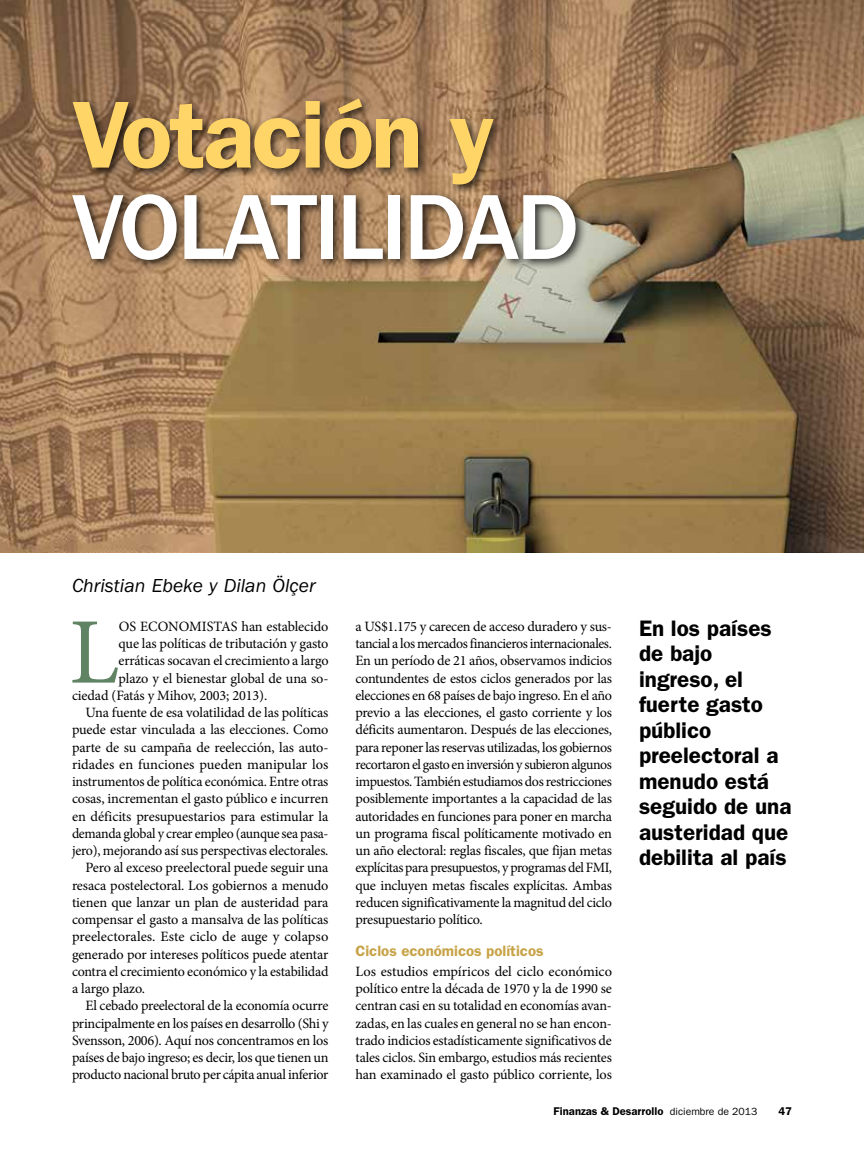
<style>
.page{position:relative;width:864px;height:1161px;background:#fff}
.page>*{position:absolute;margin:0;border:0;box-sizing:border-box;transform-origin:0 0}
.t1{font:500 95.55px "ITC Franklin Gothic Std";letter-spacing:-.03em;color:#fff}
.t2{font:600 95.55px "ITC Franklin Gothic Std";letter-spacing:-.03em;color:#ffd568}
.t3{font:93.9px "Minion Pro";color:#608463}
.t4{font:600 22.5px/25.5px "ITC Franklin Gothic Std";color:#000}
.t5{font:italic 19.5px "ITC Franklin Gothic Std";color:#000}
.t6{font:600 15px "ITC Franklin Gothic Std";color:#c7a347}
.t7{font:14.25px/17.2px "Minion Pro";letter-spacing:-.015em;color:#000;text-align:justify}
.t8{font:14.25px "Minion Pro";letter-spacing:.005em;color:#000}
.t9{font:600 11.25px "ITC Franklin Gothic Std";color:#000}
.s1{font-weight:400;font-size:10.5px}
</style>
<div class="page">
<img style="left:0;top:0;width:864px;height:552px">
<div style="left:69px;top:94px;width:435px;height:102px;background:#000;opacity:.75"></div>
<div style="left:68px;top:189px;width:519px;height:82px;background:#000;opacity:.75"></div>
<h1 class="t2" style="left:72px;top:78px;width:424px">Votación y</h1>
<h1 class="t1" style="left:72px;top:174px;width:509px">VOLATILIDAD</h1>
<h3 class="t5" style="left:72px;top:575px;width:245px">Christian Ebeke y Dilan Ölçer</h3>
<h2 class="t3" style="left:69px;top:590px;width:52px">L</h2>
<p class="t7" style="left:119px;top:618px;width:32px">os eco</p>
<p class="t7" style="left:168px;top:618px;width:20px">nomistas</p>
<p class="t7" style="left:242px;top:618px;width:88px">han establecido</p>
<p class="t7" style="left:119px;top:635px;width:211px">que las políticas de tributación y gasto</p>
<p class="t7" style="left:119px;top:652px;width:211px">erráticas socavan el crecimiento a largo</p>
<p class="t7" style="left:119px;top:669px;width:211px">plazo y el bienestar global de una so-</p>
<p class="t7" style="left:72px;top:687px;width:197px">ciedad (Fatás y Mihov, 2003; 2013).</p>
<p class="t7" style="left:85px;top:704px;width:244px">Una fuente de esa volatilidad de las políticas</p>
<p class="t7" style="left:72px;top:721px;width:258px">puede estar vinculada a las elecciones. Como</p>
<p class="t7" style="left:72px;top:738px;width:258px">parte de su campaña de reelección, las auto-</p>
<p class="t7" style="left:72px;top:756px;width:258px">ridades en funciones pueden manipular los</p>
<p class="t7" style="left:72px;top:773px;width:258px">instrumentos de política económica. Entre otras</p>
<p class="t7" style="left:72px;top:790px;width:258px">cosas, incrementan el gasto público e incurren</p>
<p class="t7" style="left:72px;top:807px;width:258px">en déficits presupuestarios para estimular la</p>
<p class="t7" style="left:72px;top:825px;width:258px">demanda global y crear empleo (aunque sea pasa-</p>
<p class="t7" style="left:72px;top:842px;width:258px">jero), mejorando así sus perspectivas electorales.</p>
<p class="t7" style="left:86px;top:859px;width:244px">Pero al exceso preelectoral puede seguir una</p>
<p class="t7" style="left:72px;top:876px;width:258px">resaca postelectoral. Los gobiernos a menudo</p>
<p class="t7" style="left:72px;top:894px;width:258px">tienen que lanzar un plan de austeridad para</p>
<p class="t7" style="left:72px;top:911px;width:258px">compensar el gasto a mansalva de las políticas</p>
<p class="t8" style="left:72px;top:927px;width:258px">preelectorales. Este ciclo de auge y colapso</p>
<p class="t7" style="left:72px;top:945px;width:258px">generado por intereses políticos puede atentar</p>
<p class="t7" style="left:72px;top:963px;width:258px">contra el crecimiento económico y la estabilidad</p>
<p class="t7" style="left:72px;top:980px;width:75px">a largo plazo.</p>
<p class="t7" style="left:85px;top:997px;width:245px">El cebado preelectoral de la economía ocurre</p>
<p class="t7" style="left:72px;top:1014px;width:258px">principalmente en los países en desarrollo (Shi y</p>
<p class="t7" style="left:72px;top:1032px;width:258px">Svensson, 2006). Aquí nos concentramos en los</p>
<p class="t7" style="left:72px;top:1049px;width:258px">países de bajo ingreso; es decir, los que tienen un</p>
<p class="t7" style="left:72px;top:1066px;width:258px">producto nacional bruto per cápita anual inferior</p>
<p class="t7" style="left:356px;top:618px;width:258px">a US$1.175 y carecen de acceso duradero y sus&shy;tancial a los mercados financieros internacionales.<br>En un período de 21 años, observamos indicios contundentes de estos ciclos generados por las elecciones en 68 países de bajo ingreso. En el año previo a las elecciones, el gasto corriente y los déficits aumentaron. Después de las elecciones, para reponer las reservas utilizadas, los gobiernos recortaron el gasto en inversión y subieron algunos impuestos. También estudiamos dos restricciones posiblemente importantes a la capacidad de las autoridades en funciones para poner en marcha un programa fiscal políticamente motivado en un año electoral: reglas fiscales, que fijan metas explícitas para presupuestos, y programas del FMI, que incluyen metas fiscales explícitas. Ambas reducen significativamente la magnitud del ciclo presupuestario político.</p>
<p class="t6" style="left:356px;top:942px;width:190px">Ciclos económicos políticos</p>
<p class="t7" style="left:356px;top:963px;width:258px">Los estudios empíricos del ciclo económico político entre la década de 1970 y la de 1990 se centran casi en su totalidad en economías avan&shy;zadas, en las cuales en general no se han encon&shy;trado indicios estadísticamente significativos de tales ciclos. Sin embargo, estudios más recientes han examinado el gasto público corriente, los</p>
<h3 class="t4" style="left:639px;top:615px;width:154px">En los países de bajo ingreso, el fuerte gasto público preelectoral a menudo está seguido de una austeridad que debilita al país</h3>
<p class="t9" style="left:554px;top:1104px;width:205px">Finanzas &amp; Desarrollo <span class="s1">diciembre de 2013</span></p>
<p class="t9" style="left:779px;top:1104px;width:15px">47</p>
</div>
